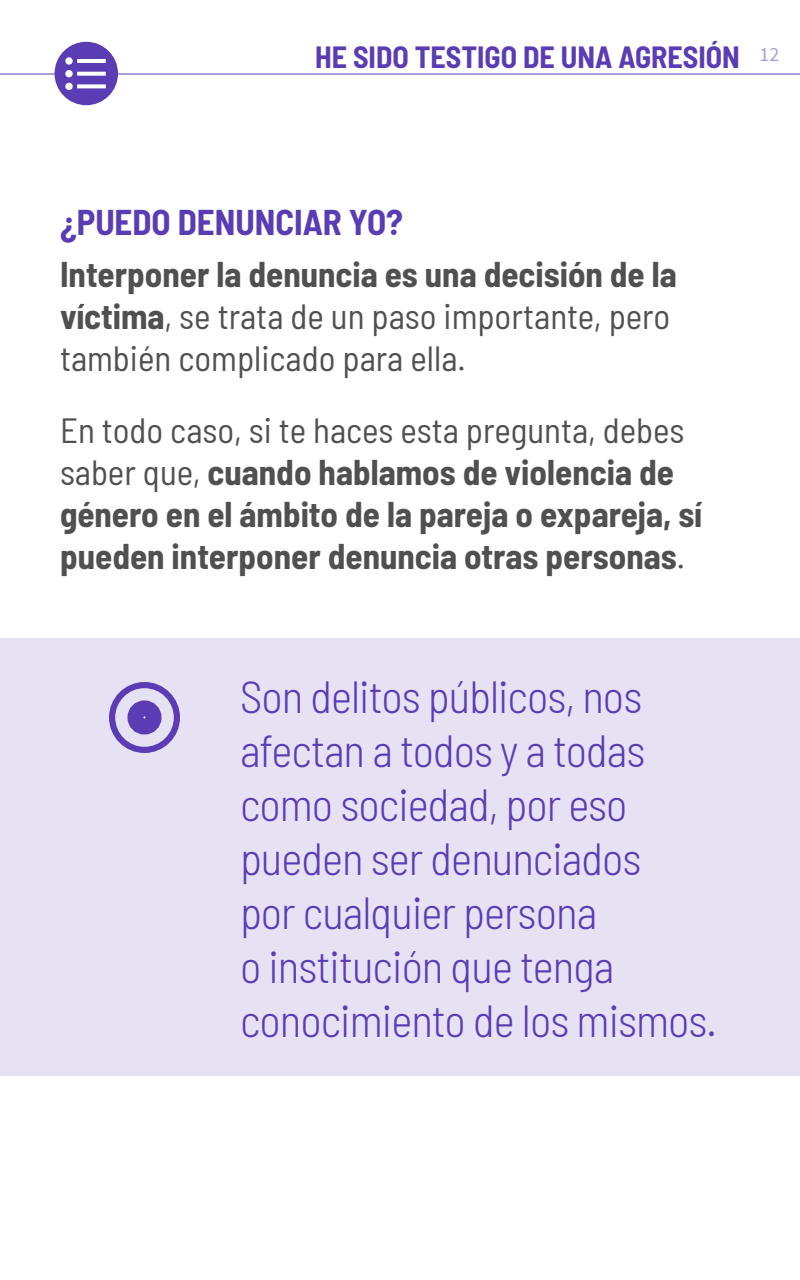
<style>
.page{position:relative;width:800px;height:1280px;background:#fff}
.page>*{position:absolute;margin:0;border:0;box-sizing:border-box;transform-origin:0 0}
._00_txt{font:300 semi-condensed 45px/54px "Barlow";letter-spacing:-.02em;color:#5a3cb4}
._00_txt-2{font:700 semi-condensed 35px/42px "Barlow";color:#505050}
._00_txt-3{font:semi-condensed 35px/42px "Barlow";color:#505050}
._03_LADILLO{font:700 semi-condensed 35px "Barlow";color:#5a3cb4}
.t1{font:700 semi-condensed 30px "Barlow";color:#5a3cb4}
.s1{font-weight:700}
.s2{font-weight:400}
</style>
<div class="page">
<hr style="left:0;top:74px;width:800px;height:1px;background:#5a3cb4">
<div style="left:55px;top:42px;width:63px;height:63px;background:#5a3cb4;border-radius:50%"></div>
<svg style="left:77px;top:84px;width:29px;height:4px"></svg>
<div style="left:65px;top:83px;width:8px;height:7px;background:#fff;border-radius:50%"></div>
<svg style="left:77px;top:72px;width:29px;height:4px"></svg>
<div style="left:65px;top:70px;width:8px;height:7px;background:#fff;border-radius:50%"></div>
<hr style="left:77px;top:59px;width:29px;height:4px;background:#fff">
<div style="left:65px;top:57px;width:8px;height:8px;background:#fff;border-radius:50%"></div>
<div style="left:0;top:638px;width:800px;height:438px;background:#e6e2f4"></div>
<div style="left:109px;top:682px;width:71px;height:71px;border:6px solid #5a3cb4;border-radius:50%"></div>
<div style="left:128px;top:700px;width:34px;height:34px;border:18px solid #5a3cb4;border-radius:50%"></div>
<p class="t1" style="left:315px;top:35px;width:466px">HE SIDO TESTIGO DE UNA AGRESIÓN <sup>12</sup></p>
<p class="_03_LADILLO" style="left:60px;top:197px;width:344px">¿PUEDO DENUNCIAR YO?</p>
<p class="_00_txt-3" style="left:60px;top:251px;width:618px"><span class="s1">Interponer la denuncia es una decisión de la víctima</span>, se trata de un paso importante, pero también complicado para ella.</p>
<p class="_00_txt-2" style="left:60px;top:407px;width:643px"><span class="s2">En todo caso, si te haces esta pregunta, debes saber que,</span> cuando hablamos de violencia de género en el ámbito de la pareja o expareja, sí pueden interponer denuncia otras personas<span class="s2">.</span></p>
<p class="_00_txt" style="left:240px;top:666px;width:478px">Son delitos públicos, nos afectan a todos y a todas como sociedad, por eso pueden ser denunciados<br>por cualquier persona<br>o institución que tenga conocimiento de los mismos.</p>
</div>
